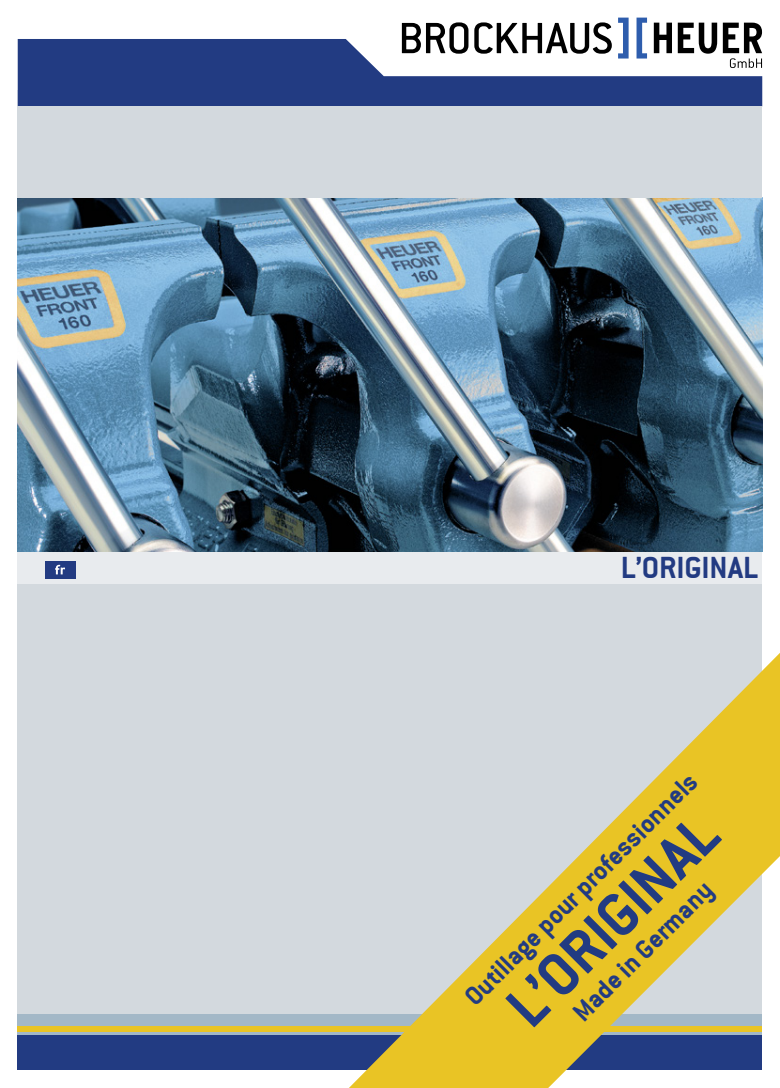
<style>
.page{position:relative;width:780px;height:1088px;background:#fff}
.page>*{position:absolute;margin:0;border:0;box-sizing:border-box;transform-origin:0 0}
.t1{font:65.25px "Conduit ITCTT Bold";color:#223b82}
.t2{font:33px "Conduit ITCTT Bold";letter-spacing:-.005em;color:#223b82}
.t3{font:28.38px "Conduit ITCTT Bold";color:#223b82}
</style>
<div class="page">
<div style="left:18px;top:90px;width:744px;height:931px;background:#e8ebee"></div>
<svg style="left:402px;top:22px;width:66px;height:17px"></svg>
<svg style="left:474px;top:22px;width:137px;height:17px"></svg>
<svg style="left:653px;top:23px;width:109px;height:16px"></svg>
<svg style="left:636px;top:18px;width:11px;height:21px"></svg>
<svg style="left:618px;top:18px;width:10px;height:21px"></svg>
<img style="left:18px;top:197px;width:744px;height:355px">
<div style="left:18px;top:1013px;width:744px;height:57px;background:#a3b8c7"></div>
<div style="left:18px;top:1026px;width:744px;height:5px;background:#e9c425"></div>
<svg style="left:18px;top:39px;width:744px;height:67px;fill:#223b82"></svg>
<div style="left:18px;top:1035px;width:744px;height:35px;background:#223b82"></div>
<div style="left:18px;top:584px;width:744px;height:429px;background:#d3d9de"></div>
<svg style="left:349px;top:653px;width:431px;height:435px"></svg>
<div style="left:18px;top:106px;width:744px;height:91px;background:#d3d9de"></div>
<div style="left:45px;top:561px;width:30px;height:17px;background:#223b82"></div>
<svg style="left:55px;top:565px;width:10px;height:9px"></svg>
<p class="t2" style="left:620px;top:549px;width:139px">L’ORIGINAL</p>
<p class="t3" style="left:457px;top:989px;width:318px;rotate:-45deg">Outillage pour professionnels</p>
<h1 class="t1" style="left:489px;top:989px;width:272px;rotate:-45deg">L’ORIGINAL</h1>
<p class="t3" style="left:566px;top:1004px;width:187px;rotate:-45deg">Made in Germany</p>
</div>
